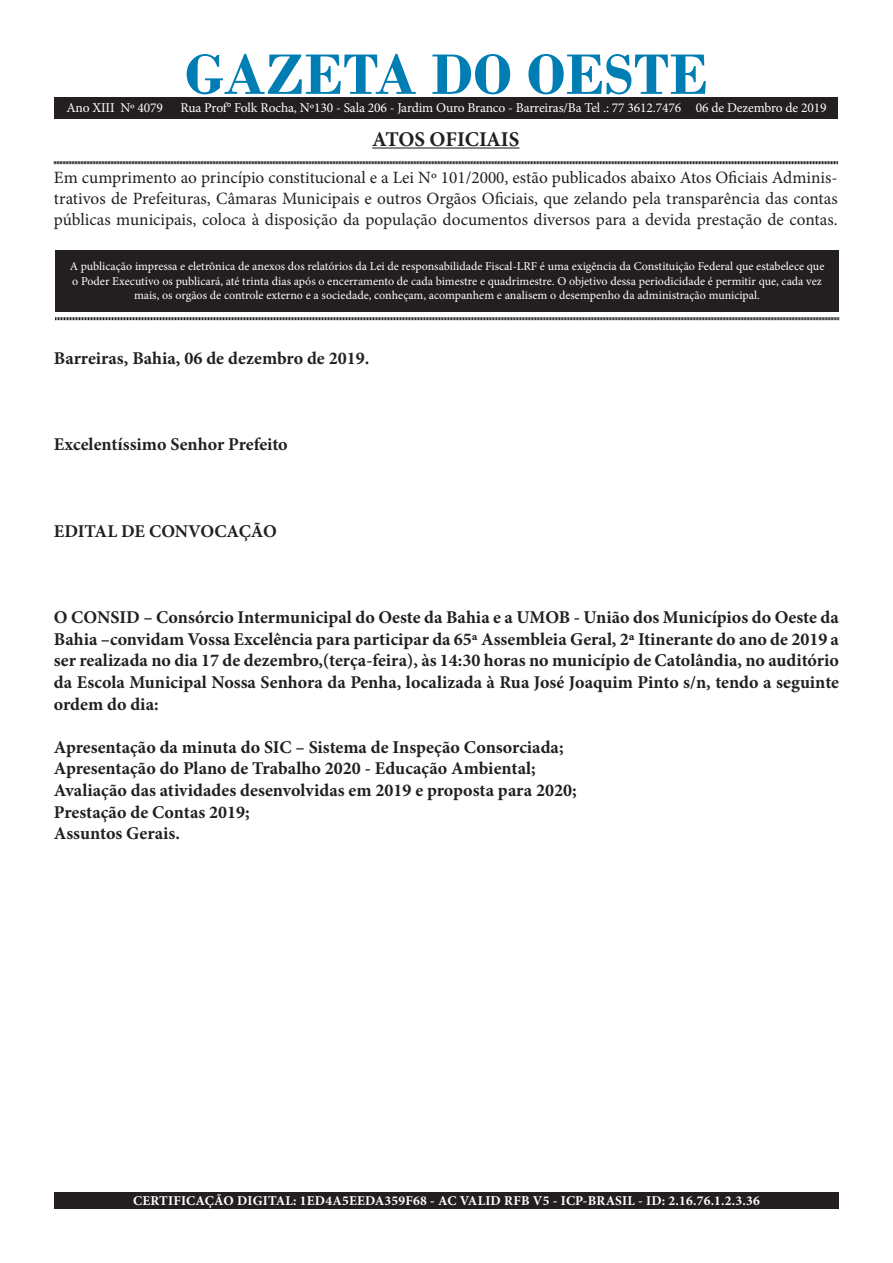
<style>
.page{position:relative;width:893px;height:1263px;background:#fff}
.page>*{position:absolute;margin:0;border:0;box-sizing:border-box;transform-origin:0 0}
.t1{font:700 60px "Bodoni";color:#007eb4}
.t2{font:700 21px "Minion Pro";letter-spacing:-.005em;color:#231f20}
.t3{font:700 18px/21.6px "Minion Pro";color:#231f20;text-align:justify}
.t4{font:17.25px/20.7px "Minion Pro";color:#231f20;text-align:justify}
.t5{font:13.5px "Minion Pro";letter-spacing:-.01em;color:#fff}
.t6{font:700 13.5px "Minion Pro";letter-spacing:.015em;color:#fff}
.t7{font:12px/14.4px "Minion Pro";color:#fff;text-align:center}
</style>
<div class="page">
<div style="left:55px;top:250px;width:784px;height:61px;background:#231f20"></div>
<hr style="left:372px;top:147px;width:147px;height:2px;background:#231f20">
<svg style="left:54px;top:161px;width:784px;height:4px"></svg>
<svg style="left:55px;top:317px;width:784px;height:4px"></svg>
<div style="left:54px;top:98px;width:784px;height:20px;background:#231f20"></div>
<div style="left:54px;top:1192px;width:785px;height:17px;background:#231f20"></div>
<p class="t1" style="left:185px;top:39px;width:525px">GAZETA DO OESTE</p>
<p class="t2" style="left:372px;top:124px;width:149px">ATOS OFICIAIS</p>
<p class="t4" style="left:54px;top:168px;width:785px">Em cumprimento ao princípio constitucional e a Lei Nº 101/2000, estão publicados abaixo Atos Oficiais Adminis&shy;trativos de Prefeituras, Câmaras Municipais e outros Orgãos Oficiais, que zelando pela transparência das contas públicas municipais, coloca à disposição da população documentos diversos para a devida prestação de contas.</p>
<p class="t7" style="left:70px;top:259px;width:756px">A publicação impressa e eletrônica de anexos dos relatórios da Lei de responsabilidade Fiscal-LRF é uma exigência da Constituição Federal que estabelece que o Poder Executivo os publicará, até trinta dias após o encerramento de cada bimestre e quadrimestre. O objetivo dessa periodicidade é permitir que, cada vez mais, os orgãos de controle externo e a sociedade, conheçam, acompanhem e analisem o desempenho da administração municipal.</p>
<p class="t5" style="left:66px;top:99px;width:98px">Ano XIII Nº 4079</p>
<p class="t5" style="left:181px;top:99px;width:647px">Rua Prof° Folk Rocha, Nº130 - Sala 206 - Jardim Ouro Branco - Barreiras/Ba Tel .: 77 3612.7476 06 de Dezembro de 2019</p>
<p class="t3" style="left:54px;top:347px;width:317px">Barreiras, Bahia, 06 de dezembro de 2019.</p>
<p class="t3" style="left:54px;top:433px;width:235px">Excelentíssimo Senhor Prefeito</p>
<p class="t3" style="left:54px;top:520px;width:225px">EDITAL DE CONVOCAÇÃO</p>
<p class="t3" style="left:54px;top:606px;width:787px">O CONSID – Consórcio Intermunicipal do Oeste da Bahia e a UMOB - União dos Municípios do Oeste da Bahia –convidam Vossa Excelência para participar da 65ª Assembleia Geral, 2ª Itinerante do ano de 2019 a ser realizada no dia 17 de dezembro,(terça-feira), às 14:30 horas no município de Catolândia, no auditório da Escola Municipal Nossa Senhora da Penha, localizada à Rua José Joaquim Pinto s/n, tendo a seguinte ordem do dia:</p>
<p class="t3" style="left:54px;top:736px;width:511px">Apresentação da minuta do SIC – Sistema de Inspeção Consorciada;</p>
<p class="t3" style="left:54px;top:757px;width:483px">Apresentação do Plano de Trabalho 2020 - Educação Ambiental;</p>
<p class="t3" style="left:54px;top:779px;width:524px">Avaliação das atividades desenvolvidas em 2019 e proposta para 2020;</p>
<p class="t3" style="left:54px;top:801px;width:197px">Prestação de Contas 2019;</p>
<p class="t3" style="left:54px;top:822px;width:127px">Assuntos Gerais.</p>
<p class="t6" style="left:133px;top:1191px;width:628px">CERTIFICAÇÃO DIGITAL: 1ED4A5EEDA359F68 - AC VALID RFB V5 - ICP-BRASIL - ID: 2.16.76.1.2.3.36</p>
</div>
